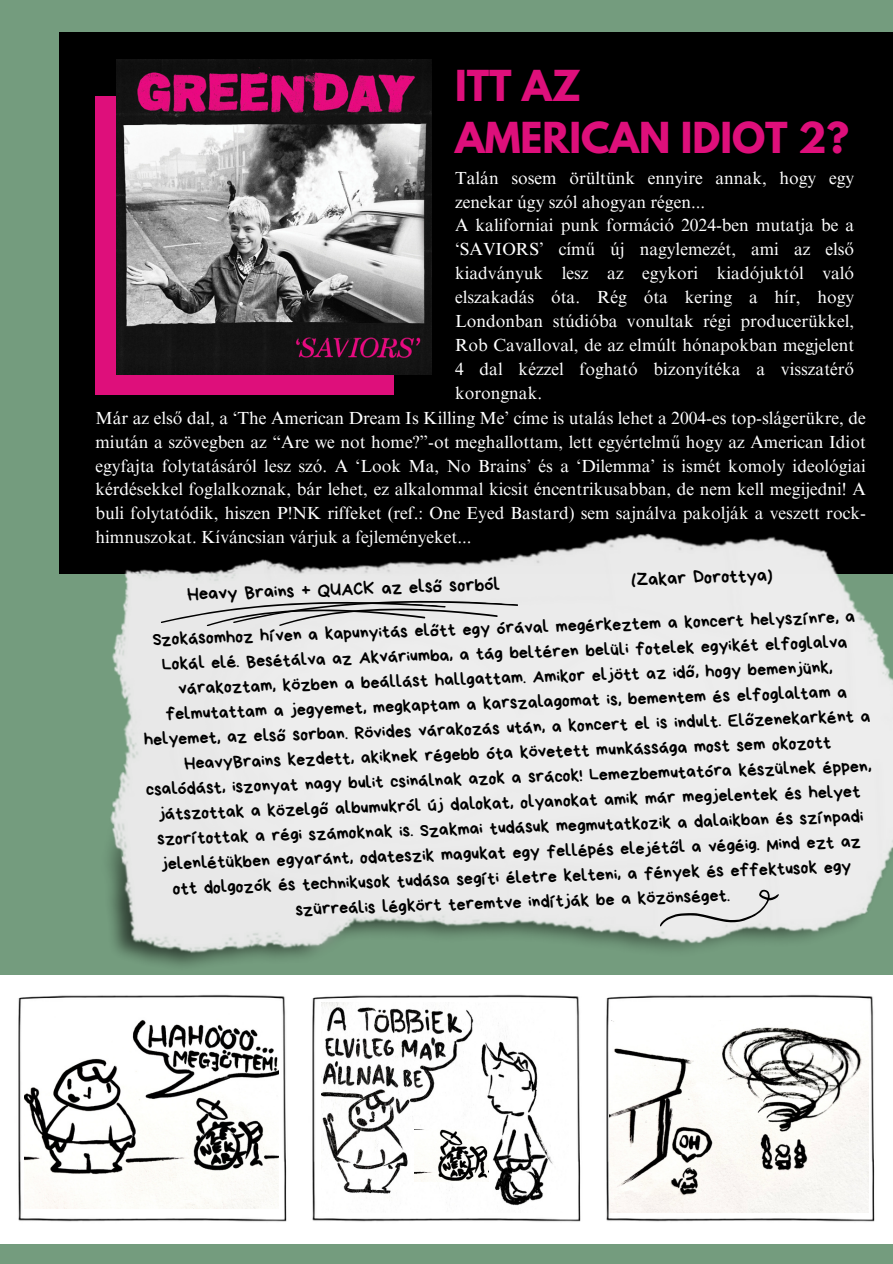
<style>
.page{position:relative;width:893px;height:1264px;background:#fff}
.page>*{position:absolute;margin:0;border:0;box-sizing:border-box;transform-origin:0 0}
.t1{font:700 37.8px/52.7px "League Spartan";color:#de0f7b}
.t2{font:18.6px "Bryndan Write";color:#000}
.t3{font:17.85px/24.9px "Bryndan Write";color:#000;text-align:center}
.t4{font:17.55px/23.9px "Times NRMT Pro";color:#fff;text-align:justify}
</style>
<div class="page">
<div style="left:0;top:0;width:892px;height:1263px;background:#749c7e"></div>
<div style="left:59px;top:32px;width:833px;height:541px;background:#000"></div>
<div style="left:95px;top:97px;width:299px;height:298px;background:#de0f7b"></div>
<img style="left:117px;top:60px;width:314px;height:314px">
<img style="left:79px;top:533px;width:813px;height:433px">
<svg style="left:659px;top:889px;width:120px;height:37px;background:#d9d9d9"></svg>
<svg style="left:160px;top:586px;width:358px;height:56px;background:#d6d6d6"></svg>
<div style="left:0;top:975px;width:892px;height:268px;background:#fff"></div>
<img style="left:18px;top:994px;width:269px;height:228px">
<img style="left:312px;top:994px;width:269px;height:228px">
<img style="left:606px;top:994px;width:269px;height:228px">
<img style="left:24px;top:1010px;width:254px;height:198px">
<img style="left:321px;top:1002px;width:248px;height:210px">
<img style="left:415px;top:1129px;width:73px;height:52px">
<img style="left:610px;top:1020px;width:258px;height:192px">
<h1 class="t1" style="left:455px;top:64px;width:395px">ITT AZ<br>AMERICAN IDIOT 2?</h1>
<p class="t4" style="left:455px;top:168px;width:400px">Talán sosem örültünk ennyire annak, hogy egy zenekar úgy szól ahogyan régen...</p>
<p class="t4" style="left:455px;top:216px;width:400px">A kaliforniai punk formáció 2024-ben mutatja be a ‘SAVIORS’ című új nagylemezét, ami az első kiadványuk lesz az egykori kiadójuktól való elszakadás óta. Rég óta kering a hír, hogy Londonban stúdióba vonultak régi producerükkel, Rob Cavalloval, de az elmúlt hónapokban megjelent 4 dal kézzel fogható bizonyítéka a visszatérő korongnak.</p>
<p class="t4" style="left:95px;top:408px;width:771px">Már az első dal, a ‘The American Dream Is Killing Me’ címe is utalás lehet a 2004-es top-slágerükre, de miután a szövegben az “Are we not home?”-ot meghallottam, lett egyértelmű hogy az American Idiot egyfajta folytatásáról lesz szó. A ‘Look Ma, No Brains’ és a ‘Dilemma’ is ismét komoly ideológiai kérdésekkel foglalkoznak, bár lehet, ez alkalommal kicsit éncentrikusabban, de nem kell megijedni! A buli folytatódik, hiszen P!NK riffeket (ref.: One Eyed Bastard) sem sajnálva pakolják a veszett rock&shy;himnuszokat. Kíváncsian várjuk a fejleményeket...</p>
<p class="t2" style="left:187px;top:585px;width:314px;rotate:-2deg">Heavy Brains + QUACK az első sorból</p>
<p class="t2" style="left:631px;top:570px;width:143px;rotate:-2deg">(Zakar Dorottya)</p>
<p class="t3" style="left:140px;top:628px;width:728px;rotate:-2deg">Szokásomhoz híven a kapunyitás előtt egy órával megérkeztem a koncert helyszínre, a Lokál elé. Besétálva az Akváriumba, a tág beltéren belüli fotelek egyikét elfoglalva várakoztam, közben a beállást hallgattam. Amikor eljött az idő, hogy bemenjünk, felmutattam a jegyemet, megkaptam a karszalagomat is, bementem és elfoglaltam a helyemet, az első sorban. Rövides várakozás után, a koncert el is indult. Előzenekarként a HeavyBrains kezdett, akiknek régebb óta követett munkássága most sem okozott csalódást, iszonyat nagy bulit csinálnak azok a srácok! Lemezbemutatóra készülnek éppen, játszottak a közelgő albumukról új dalokat, olyanokat amik már megjelentek és helyet szorítottak a régi számoknak is. Szakmai tudásuk megmutatkozik a dalaikban és színpadi jelenlétükben egyaránt, odateszik magukat egy fellépés elejétől a végéig. Mind ezt az ott dolgozók és technikusok tudása segíti életre kelteni, a fények és effektusok egy szürreális légkört teremtve indítják be a közönséget.</p>
</div>
